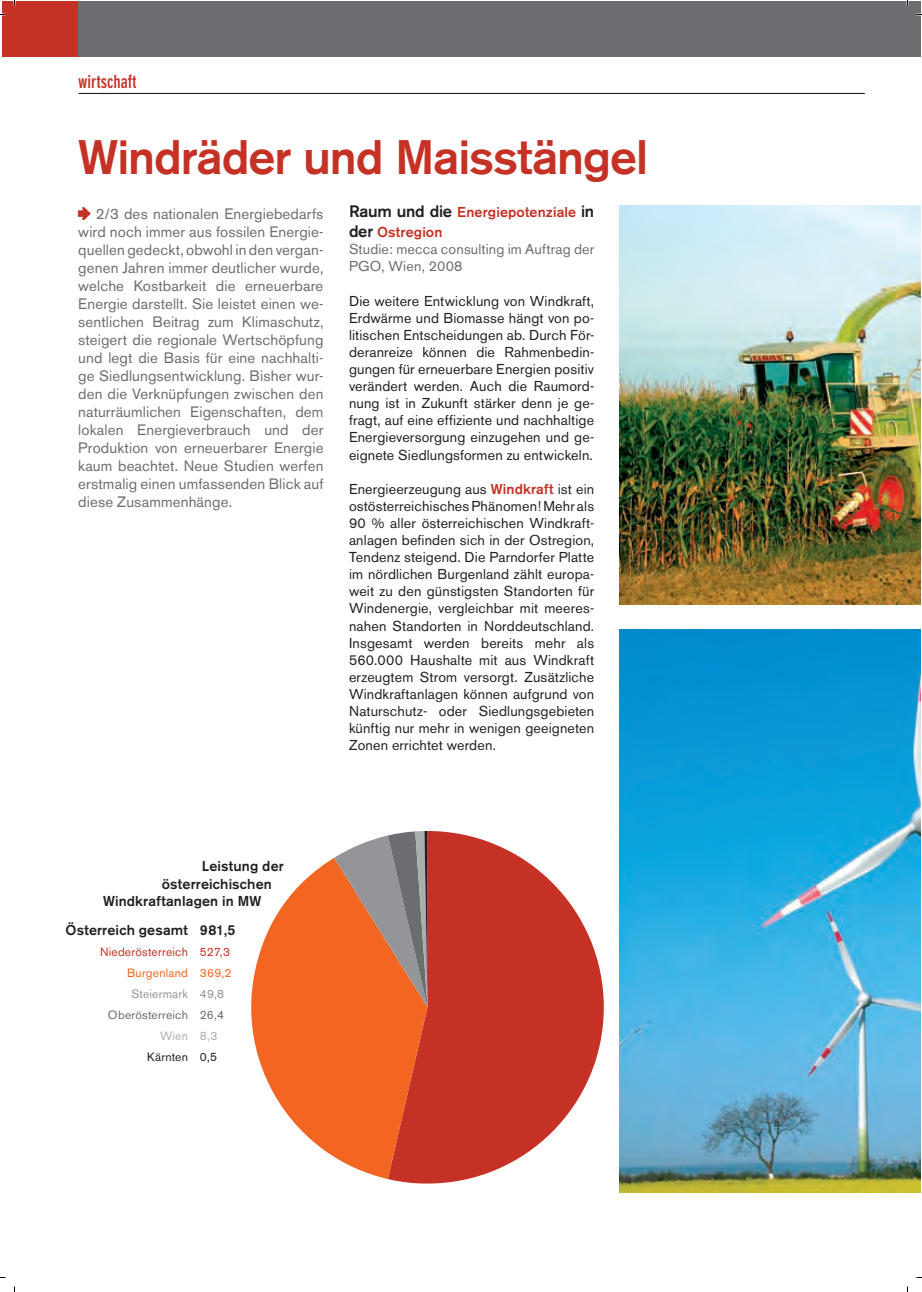
<style>
.page{position:relative;width:922px;height:1292px;background:#fff}
.page>*{position:absolute;margin:0;border:0;box-sizing:border-box;transform-origin:0 0}
.t1{font:500 48px "Akzidenz Grotesk BE";letter-spacing:-.02em;color:#c53124}
.t2{font:700 condensed 18px "DIN Neuzeit Grotesk";color:#c53124}
.t3{font:15px/18px "Akzidenz Grotesk BE";letter-spacing:.01em;color:#6c6d70;text-align:justify}
.t4{font:14.25px/17.1px "Akzidenz Grotesk BE";letter-spacing:.01em;color:#231f20;text-align:justify}
.t5{font:500 14.25px "Akzidenz Grotesk BE";letter-spacing:.01em;color:#231f20}
.t6{font:14.25px/17.1px "Akzidenz Grotesk BE";letter-spacing:.01em;color:#6c6d70}
.t7{font:500 14.25px/19.8px "Akzidenz Grotesk BE";letter-spacing:.01em;color:#c53124}
.t8{font:12px "Akzidenz Grotesk BE";letter-spacing:.015em;color:#c53124}
.t9{font:12px "Akzidenz Grotesk BE";letter-spacing:.02em;color:#6c6d70}
.t10{font:12px "Akzidenz Grotesk BE";letter-spacing:.015em;color:#f36621}
.t11{font:12px "Akzidenz Grotesk BE";letter-spacing:.02em;color:#939598}
.t12{font:12px "Akzidenz Grotesk BE";letter-spacing:.02em;color:#231f20}
.t13{font:12px "Akzidenz Grotesk BE";color:#acadb1}
.s1{font-size:16.5px;color:#231f20}
.s2{font-weight:500;color:#c53124}
.s3{font-family:"Pointers";font-size:18px;color:#c53124}
</style>
<div class="page">
<img style="left:620px;top:205px;width:300px;height:399px">
<img style="left:620px;top:630px;width:300px;height:562px">
<svg style="left:388px;top:831px;width:216px;height:352px;fill:#c53124"></svg>
<svg style="left:251px;top:858px;width:176px;height:321px;fill:#f36621"></svg>
<svg style="left:334px;top:831px;width:93px;height:176px;background:#bb8065"></svg>
<div style="left:2px;top:2px;width:905px;height:55px;background:#c53124"></div>
<div style="left:78px;top:2px;width:829px;height:55px;background:#6c6d70"></div>
<hr style="left:79px;top:93px;width:785px;height:1px;background:#231f20">
<div style="left:907px;top:2px;width:13px;height:55px;background:#6c6d70"></div>
<p class="t2" style="left:78px;top:71px;width:60px">wirtschaft</p>
<p class="t1" style="left:78px;top:128px;width:571px">Windräder und Maisstängel</p>
<p class="t7" style="left:349px;top:202px;width:247px"><span class="s1">Raum und die</span> Energiepotenziale <span class="s1">in der</span> Ostregion</p>
<p class="t6" style="left:349px;top:241px;width:247px">Studie: mecca consulting im Auftrag der<br>PGO, Wien, 2008</p>
<p class="t4" style="left:349px;top:292px;width:247px">Die weitere Entwicklung von Windkraft, Erdwärme und Biomasse hängt von po&shy;litischen Entscheidungen ab. Durch För&shy;deranreize können die Rahmenbedin&shy;gungen für erneuerbare Energien positiv verändert werden. Auch die Raumord&shy;nung ist in Zukunft stärker denn je ge&shy;fragt, auf eine effiziente und nachhaltige Energieversorgung einzugehen und ge&shy;eignete Siedlungsformen zu entwickeln.</p>
<p class="t4" style="left:349px;top:480px;width:247px">Energieerzeugung aus <span class="s2">Windkraft</span> ist ein ostösterreichisches Phänomen! Mehr als 90 % aller österreichischen Windkraft&shy;anlagen befinden sich in der Ostregion, Tendenz steigend. Die Parndorfer Platte im nördlichen Burgenland zählt europa&shy;weit zu den günstigsten Standorten für Windenergie, vergleichbar mit meeres&shy;nahen Standorten in Norddeutschland.<br>Insgesamt werden bereits mehr als 560.000 Haushalte mit aus Windkraft erzeugtem Strom versorgt. Zusätzliche Windkraftanlagen können aufgrund von Naturschutz- oder Siedlungsgebieten künftig nur mehr in wenigen geeigneten Zonen errichtet werden.</p>
<p class="t3" style="left:78px;top:204px;width:247px"><span class="s3">4</span>2/3 des nationalen Energiebedarfs wird noch immer aus fossilen Energie&shy;quellen gedeckt, obwohl in den vergan&shy;genen Jahren immer deutlicher wurde, welche Kostbarkeit die erneuerbare Energie darstellt. Sie leistet einen we&shy;sentlichen Beitrag zum Klimaschutz, steigert die regionale Wertschöpfung und legt die Basis für eine nachhalti&shy;ge Siedlungsentwicklung. Bisher wur&shy;den die Verknüpfungen zwischen den naturräumlichen Eigenschaften, dem lokalen Energieverbrauch und der Produktion von erneuerbarer Energie kaum beachtet. Neue Studien werfen erstmalig einen umfassenden Blick auf diese Zusammenhänge.</p>
<p class="t5" style="left:202px;top:858px;width:84px">Leistung der</p>
<p class="t5" style="left:162px;top:875px;width:111px">österreichischen</p>
<p class="t5" style="left:103px;top:892px;width:160px">Windkraftanlagen in MW</p>
<p class="t5" style="left:66px;top:922px;width:172px">Österreich gesamt 981,5</p>
<p class="t8" style="left:100px;top:945px;width:131px">Niederösterreich 527,3</p>
<p class="t10" style="left:127px;top:966px;width:106px">Burgenland 369,2</p>
<p class="t11" style="left:131px;top:987px;width:94px">Steiermark 49,8</p>
<p class="t9" style="left:108px;top:1008px;width:118px">Oberösterreich 26,4</p>
<p class="t13" style="left:160px;top:1029px;width:59px">Wien 8,3</p>
<p class="t12" style="left:147px;top:1050px;width:71px">Kärnten 0,5</p>
</div>
